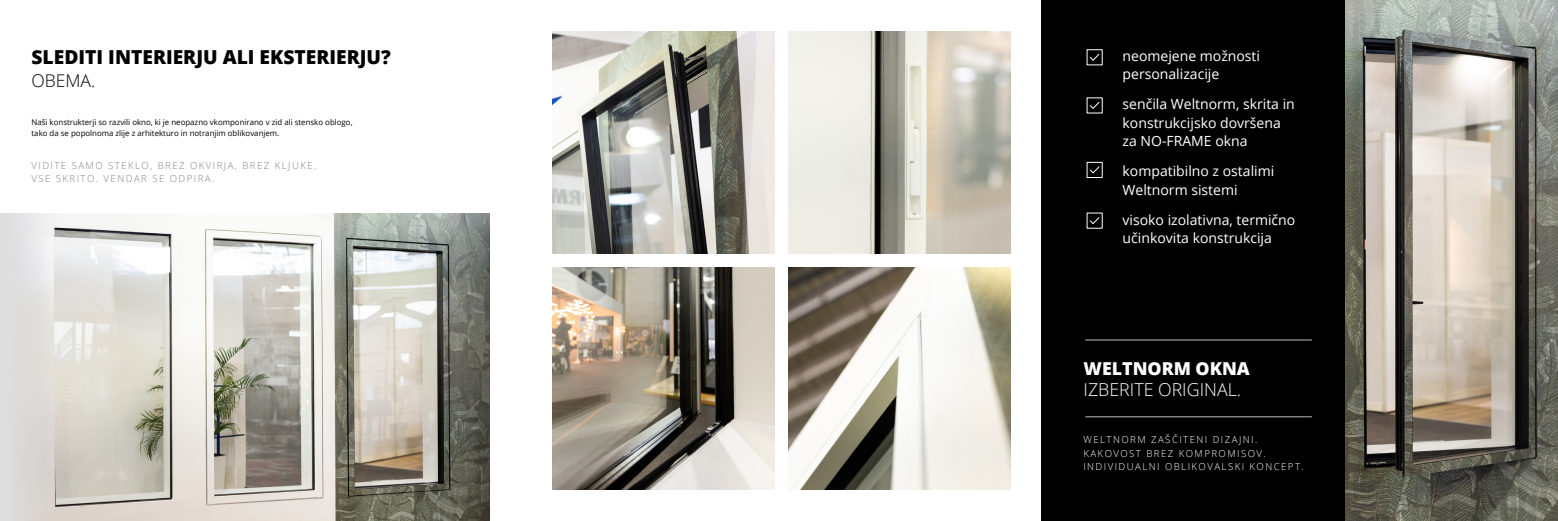
<style>
.page{position:relative;width:1558px;height:521px;background:#fff}
.page>*{position:absolute;margin:0;border:0;box-sizing:border-box;transform-origin:0 0}
.t1{font:800 19.25px "Open Sans";color:#000}
.t2{font:300 17.85px "Open Sans";color:#fff}
.t3{font:800 17.85px "Open Sans";color:#fff}
.t4{font:300 17.5px "Open Sans";color:#000}
.t5{font:14px/18.4px "Open Sans";color:#fff}
.t6{font:300 9.62px/13.1px "Open Sans";letter-spacing:.15em;color:#fff}
.t7{font:300 9.62px/13.1px "Open Sans";letter-spacing:.15em;color:#808285}
.t8{font:7.88px/11.4px "Open Sans";color:#000}
</style>
<div class="page">
<div style="left:1042px;top:0;width:516px;height:521px;background:#000"></div>
<img style="left:0;top:213px;width:489px;height:308px">
<img style="left:1346px;top:0;width:212px;height:521px">
<img style="left:552px;top:268px;width:222px;height:221px">
<img style="left:789px;top:32px;width:221px;height:221px">
<img style="left:789px;top:268px;width:221px;height:221px">
<img style="left:552px;top:32px;width:222px;height:221px">
<svg style="left:1086px;top:49px;width:17px;height:17px"></svg>
<svg style="left:1086px;top:97px;width:17px;height:17px"></svg>
<svg style="left:1086px;top:161px;width:17px;height:17px"></svg>
<svg style="left:1086px;top:212px;width:17px;height:17px"></svg>
<hr style="left:1085px;top:417px;width:227px;height:1px;background:#bcbec0">
<hr style="left:1085px;top:340px;width:227px;height:1px;background:#bcbec0">
<h1 class="t1" style="left:32px;top:43px;width:361px">SLEDITI INTERIERJU ALI EKSTERIERJU?</h1>
<p class="t4" style="left:32px;top:69px;width:65px">OBEMA.</p>
<p class="t8" style="left:32px;top:116px;width:323px">Naši konstrukterji so razvili okno, ki je neopazno vkomponirano v zid ali stensko oblogo, tako da se popolnoma zlije z arhitekturo in notranjim oblikovanjem.</p>
<p class="t7" style="left:32px;top:159px;width:286px">VIDITE SAMO STEKLO, BREZ OKVIRJA, BREZ KLJUKE.<br>VSE SKRITO. VENDAR SE ODPIRA.</p>
<p class="t5" style="left:1122px;top:46px;width:139px">neomejene možnosti personalizacije</p>
<p class="t5" style="left:1122px;top:95px;width:174px">senčila Weltnorm, skrita in konstrukcijsko dovršena za NO-FRAME okna</p>
<p class="t5" style="left:1122px;top:162px;width:153px">kompatibilno z ostalimi<br>Weltnorm sistemi</p>
<p class="t5" style="left:1122px;top:210px;width:174px">visoko izolativna, termično učinkovita konstrukcija</p>
<p class="t3" style="left:1083px;top:354px;width:168px">WELTNORM OKNA</p>
<p class="t2" style="left:1083px;top:377px;width:159px">IZBERITE ORIGINAL.</p>
<p class="t6" style="left:1083px;top:433px;width:222px">WELTNORM ZAŠČITENI DIZAJNI.<br>KAKOVOST BREZ KOMPROMISOV.<br>INDIVIDUALNI OBLIKOVALSKI KONCEPT.</p>
</div>
